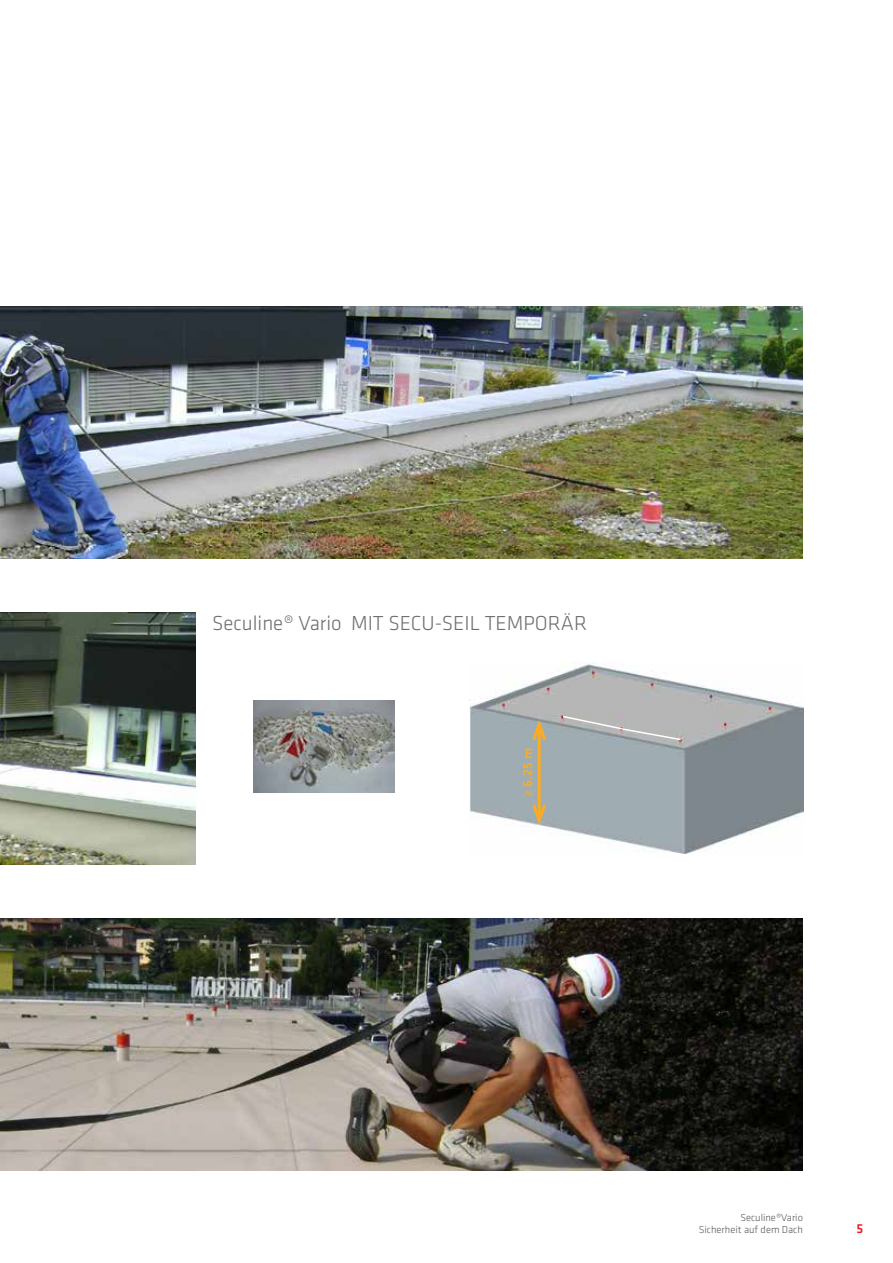
<style>
.page{position:relative;width:893px;height:1263px;background:#fff}
.page>*{position:absolute;margin:0;border:0;box-sizing:border-box;transform-origin:0 0}
.t1{font:300 21px "Klavika";color:#6d6e71}
.t2{font:500 13.5px "Klavika";color:#fbac23}
.t3{font:500 13.5px "Klavika";color:#ed1d24}
.t4{font:300 10.5px/12.6px "Klavika";color:#58595b;text-align:right}
</style>
<div class="page">
<img style="left:0;top:306px;width:802px;height:252px">
<img style="left:0;top:612px;width:195px;height:252px">
<img style="left:470px;top:663px;width:334px;height:190px">
<hr style="left:538px;top:724px;width:3px;height:96px;background:#fbac23">
<svg style="left:530px;top:716px;width:19px;height:27px"></svg>
<svg style="left:530px;top:801px;width:19px;height:28px"></svg>
<svg style="left:561px;top:715px;width:121px;height:26px;background:#b2b4b6"></svg>
<img style="left:254px;top:701px;width:140px;height:91px">
<img style="left:0;top:918px;width:802px;height:252px">
<h1 class="t1" style="left:212px;top:610px;width:151px">Seculine® Vario MIT</h1>
<h1 class="t1" style="left:388px;top:610px;width:110px">SECU-SEIL TEM</h1>
<h1 class="t1" style="left:524px;top:610px;width:25px">PORÄR</h1>
<p class="t2" style="left:518px;top:797px;width:50px;rotate:-90deg">≥ 6.25 m</p>
<p class="t4" style="left:699px;top:1211px;width:106px">Seculine®Vario<br>Sicherheit auf dem Dach</p>
<p class="t3" style="left:856px;top:1219px;width:8px">5</p>
</div>
